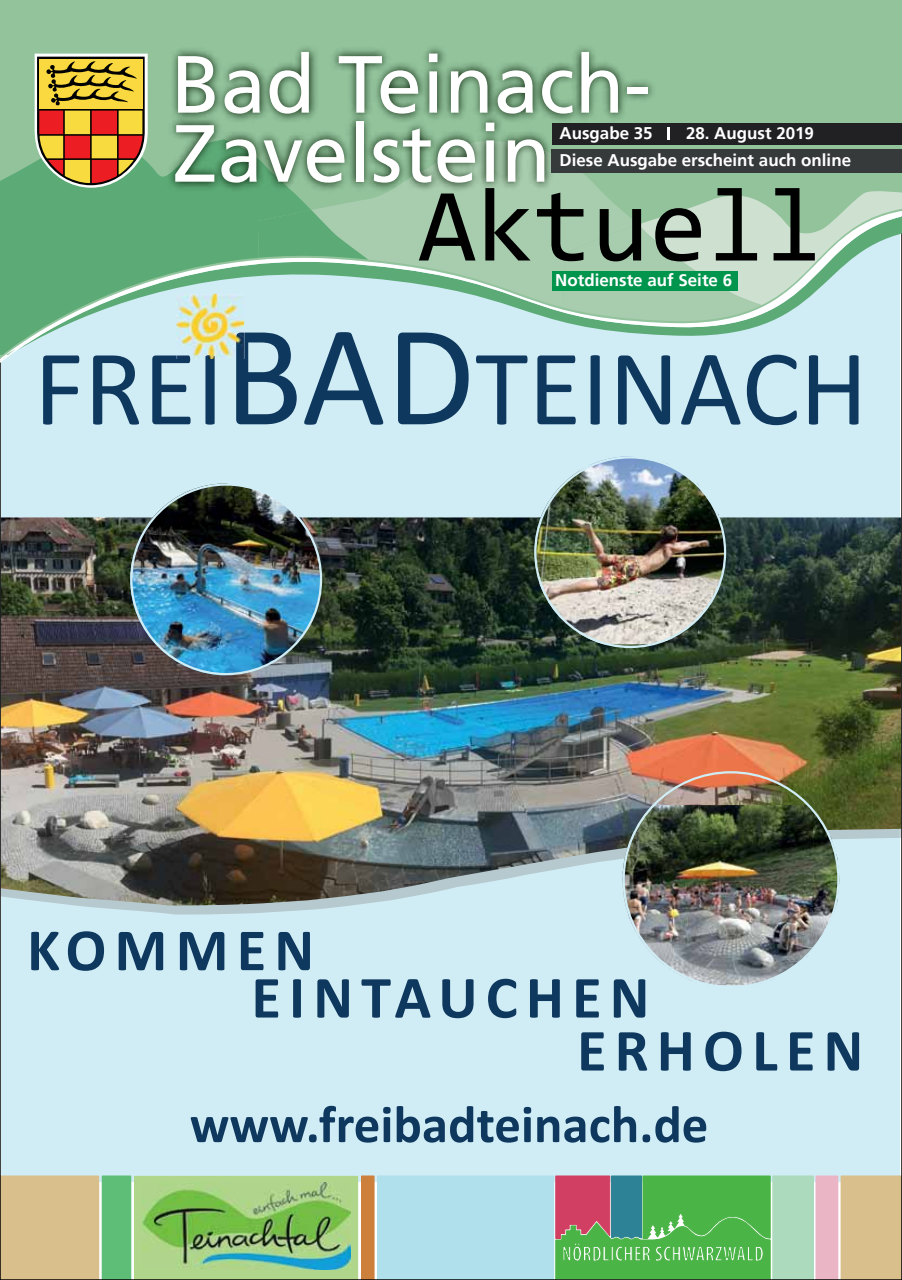
<style>
.page{position:relative;width:902px;height:1280px;background:#fff}
.page>*{position:absolute;margin:0;border:0;box-sizing:border-box;transform-origin:0 0}
.t1{font:108.9px "Calibri";color:#0f385e}
.t2{font:104.85px "Consolas";color:#000}
.t3{font:81px "Frutiger";color:#fff}
.t4{font:700 60.45px/47.4px "Calibri";letter-spacing:.135em;color:#0f385e}
.t5{font:700 52.95px "Calibri";color:#0f385e}
.t6{font:700 16.95px/27.2px "Frutiger";color:#fff}
.s1{font-size:145.2px}
</style>
<div class="page">
<div style="left:1px;top:6px;width:898px;height:1175px;background:#d0edf6"></div>
<svg style="left:2px;top:1176px;width:897px;height:102px"></svg>
<img style="left:143px;top:1183px;width:207px;height:86px">
<img style="left:2px;top:517px;width:897px;height:388px">
<img style="left:130px;top:483px;width:192px;height:192px">
<img style="left:534px;top:456px;width:192px;height:192px">
<img style="left:622px;top:771px;width:217px;height:215px">
<svg style="left:176px;top:307px;width:724px;height:52px"></svg>
<div style="left:0;top:0;width:901px;height:189px;background:#92c39b"></div>
<svg style="left:311px;top:145px;width:327px;height:162px;fill:#a8ccae"></svg>
<svg style="left:563px;top:189px;width:338px;height:134px"></svg>
<svg style="left:0;top:355px;width:10px;height:8px"></svg>
<svg style="left:0;top:131px;width:311px;height:224px;fill:#5caa76"></svg>
<svg style="left:258px;top:214px;width:110px;height:46px"></svg>
<div style="left:552px;top:123px;width:349px;height:22px;background:#212022"></div>
<div style="left:552px;top:271px;width:185px;height:19px;background:#00954c"></div>
<img style="left:160px;top:145px;width:403px;height:69px">
<img style="left:158px;top:31px;width:506px;height:114px">
<svg style="left:31px;top:51px;width:119px;height:139px"></svg>
<svg style="left:667px;top:127px;width:3px;height:13px"></svg>
<div style="left:551px;top:149px;width:350px;height:24px;background:#363a3b"></div>
<h3 class="t3" style="left:171px;top:37px;width:481px">Bad Teinach-</h3>
<h3 class="t3" style="left:173px;top:106px;width:379px">Zavelstein</h3>
<p class="t6" style="left:559px;top:119px;width:95px">Ausgabe 35</p>
<p class="t6" style="left:559px;top:119px;width:293px;text-indent:126px">28. August 2019<br>Diese Ausgabe erscheint auch online</p>
<h2 class="t2" style="left:418px;top:154px;width:405px">Aktuell</h2>
<p class="t6" style="left:555px;top:266px;width:178px">Notdienste auf Seite 6</p>
<h1 class="t1" style="left:34px;top:319px;width:835px">FREI<span class="s1">BAD</span>TEINACH</h1>
<h3 class="t4" style="left:251px;top:926px;width:399px;text-indent:-224px">KOMMEN<br>EINTAUCHEN</h3>
<h3 class="t4" style="left:577px;top:1027px;width:288px">ERHOLEN</h3>
<h3 class="t5" style="left:190px;top:1090px;width:520px">www.freibadteinach.de</h3>
</div>
